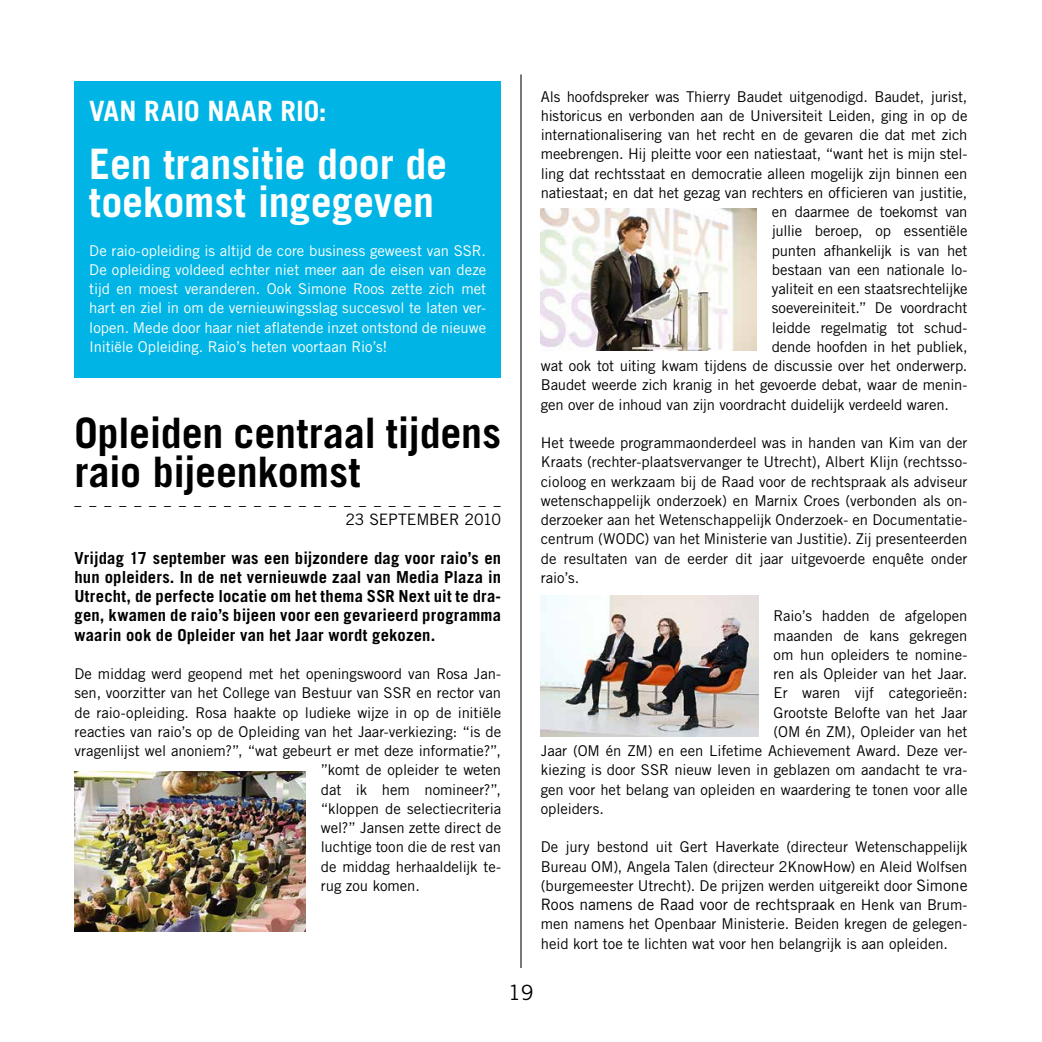
<style>
.page{position:relative;width:1042px;height:1042px;background:#fff}
.page>*{position:absolute;margin:0;border:0;box-sizing:border-box;transform-origin:0 0}
.t1{font:700 42px/38.5px "Trade Gothic LT Std";letter-spacing:-.005em;color:#000}
.t2{font:700 42px/38.5px "Trade Gothic LT Std";letter-spacing:-.005em;color:#fff}
.t3{font:700 28px "Trade Gothic LT Std";letter-spacing:.005em;color:#fff}
.t4{font:21px "Trade Gothic LT Std";color:#000}
.t5{font:19.25px "Mrs Eaves All Petite Caps";color:#000}
.t6{font:700 16.62px/19.2px "Trade Gothic LT Std";letter-spacing:.01em;color:#000;text-align:justify}
.t7{font:15.75px "Trade Gothic LT Std";letter-spacing:-.005em;color:#000}
.t8{font:14.88px/19.2px "Trade Gothic LT Std";letter-spacing:-.005em;color:#000;text-align:justify}
.t9{font:14.88px/19.2px "Trade Gothic LT Std";letter-spacing:-.005em;color:#fff;text-align:justify}
.s1{font-size:15.75px}
.s2{font-size:14.88px}
</style>
<div class="page">
<hr style="left:520px;top:74px;width:1px;height:894px;background:#000">
<div style="left:74px;top:81px;width:427px;height:297px;background:#00b5e5"></div>
<img style="left:74px;top:772px;width:232px;height:159px">
<img style="left:541px;top:208px;width:216px;height:143px">
<img style="left:541px;top:595px;width:218px;height:141px">
<h2 class="t3" style="left:89px;top:94px;width:239px">VAN RAIO NAAR RIO:</h2>
<h1 class="t2" style="left:89px;top:144px;width:359px">Een transitie door de toekomst ingegeven</h1>
<p class="t9" style="left:89px;top:240px;width:398px">De raio-opleiding is altijd de core business geweest van SSR.<br>De opleiding voldeed echter niet meer aan de eisen van deze tijd en moest veranderen. Ook Simone Roos zette zich met hart en ziel in om de vernieuwingsslag succesvol te laten ver&shy;lopen. Mede door haar niet aflatende inzet ontstond de nieuwe Initiële Opleiding. Raio’s heten voortaan Rio’s!</p>
<h1 class="t1" style="left:74px;top:413px;width:428px">Opleiden centraal tijdens raio bijeenkomst</h1>
<p class="t5" style="left:74px;top:493px;width:428px">_____________________________</p>
<p class="t7" style="left:345px;top:510px;width:157px">23 SEPTEMBER 2010</p>
<p class="t6" style="left:74px;top:548px;width:428px">Vrijdag 17 september was een bijzondere dag voor raio’s en hun opleiders. In de net vernieuwde zaal van Media Plaza in Utrecht, de perfecte locatie om het thema SSR Next uit te dra&shy;gen, kwamen de raio’s bijeen voor een gevarieerd programma waarin ook de Opleider van het Jaar wordt gekozen.</p>
<p class="t8" style="left:74px;top:664px;width:428px">De middag werd geopend met het openingswoord van Rosa Jan-</p>
<p class="t8" style="left:74px;top:683px;width:428px">sen, voorzitter van het College van Bestuur van SSR en rector van</p>
<p class="t8" style="left:74px;top:702px;width:428px">de raio-opleiding. Rosa haakte op ludieke wijze in op de initiële</p>
<p class="t8" style="left:74px;top:722px;width:428px">reacties van raio’s op de Opleiding van het Jaar-verkiezing: “is de</p>
<p class="t8" style="left:74px;top:741px;width:428px">vragenlijst wel anoniem?”, “wat gebeurt er met deze informatie?”,</p>
<p class="t8" style="left:321px;top:760px;width:182px">”komt de opleider te weten</p>
<p class="t8" style="left:321px;top:779px;width:182px">dat ik hem nomineer?”,</p>
<p class="t8" style="left:321px;top:799px;width:182px">“kloppen de selectiecriteria</p>
<p class="t8" style="left:321px;top:818px;width:182px">wel?” Jansen zette direct de</p>
<p class="t8" style="left:321px;top:837px;width:182px">luchtige toon die de rest van</p>
<p class="t8" style="left:321px;top:856px;width:182px">de middag herhaaldelijk te-</p>
<p class="t8" style="left:321px;top:876px;width:101px">rug zou komen.</p>
<p class="t8" style="left:541px;top:86px;width:428px">Als hoofdspreker was Thierry Baudet uitgenodigd. Baudet, jurist,</p>
<p class="t8" style="left:541px;top:106px;width:428px">historicus en verbonden aan de Universiteit Leiden, ging in op de</p>
<p class="t8" style="left:541px;top:125px;width:428px">internationalisering van het recht en de gevaren die dat met zich</p>
<p class="t8" style="left:541px;top:144px;width:428px">meebrengen. Hij pleitte voor een natiestaat, “want het is mijn stel-</p>
<p class="t8" style="left:541px;top:163px;width:428px">ling dat rechtsstaat en democratie alleen mogelijk zijn binnen een</p>
<p class="t8" style="left:541px;top:183px;width:428px">natiestaat; en dat het gezag van rechters en officieren van justitie,</p>
<p class="t8" style="left:772px;top:202px;width:197px">en daarmee de toekomst van</p>
<p class="t8" style="left:772px;top:221px;width:197px">jullie beroep, op essentiële</p>
<p class="t8" style="left:772px;top:240px;width:197px">punten afhankelijk is van het</p>
<p class="t8" style="left:772px;top:260px;width:197px">bestaan van een nationale lo-</p>
<p class="t8" style="left:772px;top:279px;width:197px">yaliteit en een staatsrechtelijke</p>
<p class="t8" style="left:772px;top:298px;width:197px">soevereiniteit.” De voordracht</p>
<p class="t8" style="left:772px;top:317px;width:197px">leidde regelmatig tot schud-</p>
<p class="t8" style="left:772px;top:337px;width:197px">dende hoofden in het publiek,</p>
<p class="t8" style="left:541px;top:356px;width:428px">wat ook tot uiting kwam tijdens de discussie over het onderwerp.</p>
<p class="t8" style="left:541px;top:375px;width:428px">Baudet weerde zich kranig in het gevoerde debat, waar de menin-</p>
<p class="t8" style="left:541px;top:394px;width:410px">gen over de inhoud van zijn voordracht duidelijk verdeeld waren.</p>
<p class="t8" style="left:541px;top:433px;width:428px">Het tweede programmaonderdeel was in handen van Kim van der Kraats (rechter-plaatsvervanger te Utrecht), Albert Klijn (rechtsso&shy;cioloog en werkzaam bij de Raad voor de rechtspraak als adviseur wetenschappelijk onderzoek) en Marnix Croes (verbonden als on&shy;derzoeker aan het Wetenschappelijk Onderzoek- en Documentatie&shy;centrum (WODC) van het Ministerie van Justitie). Zij presenteerden de resultaten van de eerder dit jaar uitgevoerde enquête onder raio’s.</p>
<p class="t8" style="left:773px;top:606px;width:195px">Raio’s hadden de afgelopen</p>
<p class="t8" style="left:773px;top:625px;width:195px">maanden de kans gekregen</p>
<p class="t8" style="left:773px;top:645px;width:195px">om hun opleiders te nomine-</p>
<p class="t8" style="left:773px;top:664px;width:195px">ren als Opleider van het Jaar.</p>
<p class="t8" style="left:773px;top:683px;width:195px">Er waren vijf categorieën:</p>
<p class="t8" style="left:773px;top:702px;width:195px">Grootste Belofte van het Jaar</p>
<p class="t8" style="left:773px;top:722px;width:195px">(OM én ZM), Opleider van het</p>
<p class="t8" style="left:541px;top:741px;width:428px">Jaar (OM én ZM) en een Lifetime Achievement Award. Deze ver-</p>
<p class="t8" style="left:541px;top:760px;width:428px">kiezing is door SSR nieuw leven in geblazen om aandacht te vra-</p>
<p class="t8" style="left:541px;top:779px;width:428px">gen voor het belang van opleiden en waardering te tonen voor alle</p>
<p class="t8" style="left:541px;top:799px;width:65px">opleiders.</p>
<p class="t8" style="left:541px;top:837px;width:428px">De jury bestond uit Gert Haverkate (directeur Wetenschappelijk Bureau OM), Angela Talen (directeur 2KnowHow) en Aleid Wolfsen (burgemeester Utrecht). De prijzen werden uitgereikt door <span class="s1">Simone</span></p>
<p class="t7" style="left:541px;top:895px;width:428px">Roos namens de Raad voor de rechtspraak <span class="s2">en Henk van Brum-</span></p>
<p class="t8" style="left:541px;top:914px;width:428px">men namens het Openbaar Ministerie. Beiden kregen de gelegen&shy;heid kort toe te lichten wat voor hen belangrijk is aan opleiden.</p>
<h3 class="t4" style="left:508px;top:980px;width:27px">19</h3>
</div>
